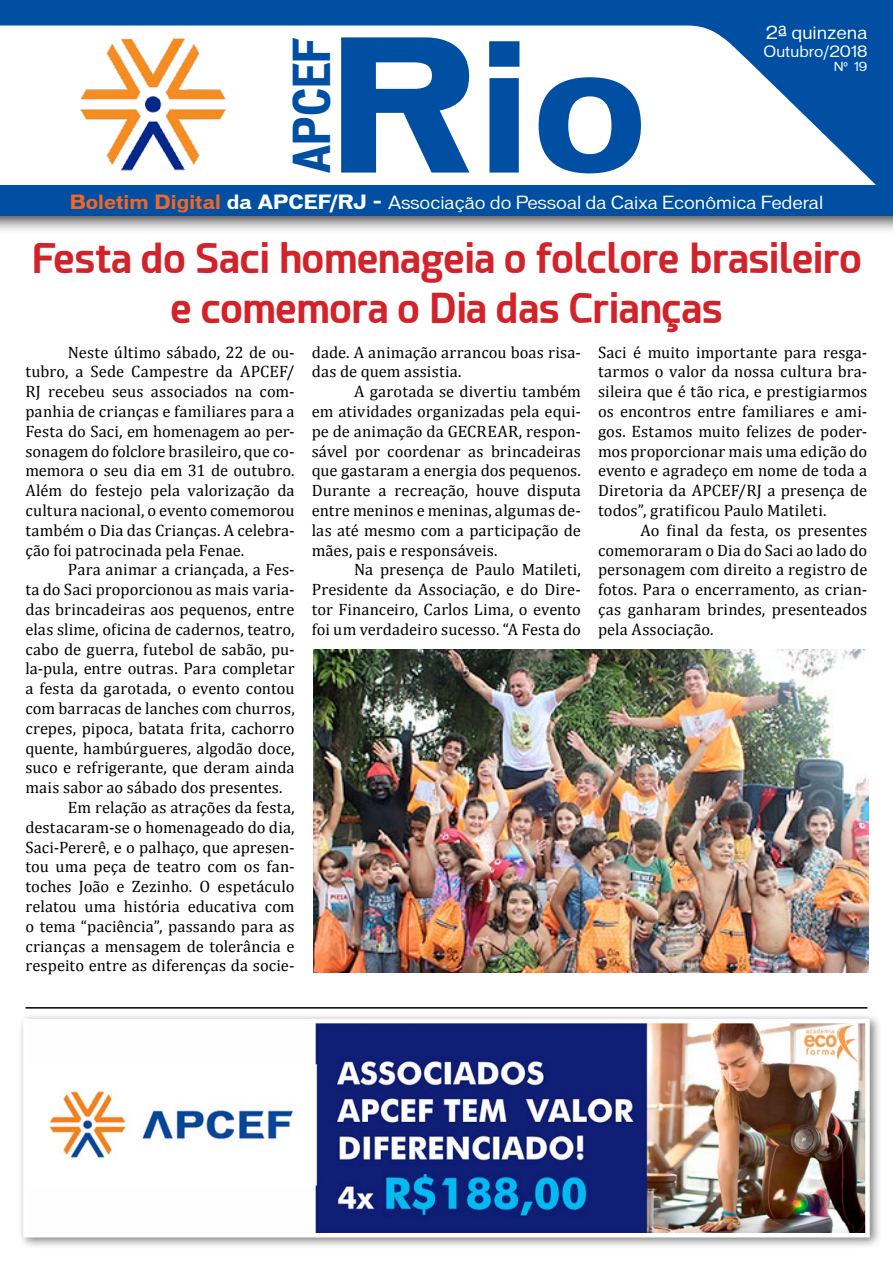
<style>
.page{position:relative;width:893px;height:1263px;background:#fff}
.page>*{position:absolute;margin:0;border:0;box-sizing:border-box;transform-origin:0 0}
.t1{font:700 175.5px "Vonnes";color:#004fa3}
.t2{font:700 condensed 48.45px "Vonnes";color:#004fa3}
.t3{font:700 40.5px/49.5px "Esphimere";letter-spacing:-.01em;color:#d2232a;text-align:center}
.t4{font:17.25px "Vonnes";color:#fff}
.t5{font:16.5px/19.8px "Cambria";letter-spacing:.005em;color:#000;text-align:justify}
.t6{font:15px "Vonnes";color:#fff}
.t7{font:12px "Vonnes";color:#fff}
.s1{font-family:"Arial"}
.s2{font-weight:700;font-size:18.75px;color:#ef6723}
.s3{font-weight:700;font-size:18.75px}
</style>
<div class="page">
<div style="left:0;top:0;width:893px;height:234px;background:#000;opacity:.75"></div>
<div style="left:0;top:0;width:893px;height:216px;background:#004fa3"></div>
<svg style="left:0;top:26px;width:876px;height:159px;background:#e1eaf4"></svg>
<img style="left:67px;top:29px;width:173px;height:153px">
<div style="left:17px;top:1013px;width:865px;height:236px;background:#000;opacity:.5"></div>
<img style="left:28px;top:1024px;width:837px;height:208px">
<div style="left:23px;top:1019px;width:847px;height:218px;border:4px solid #fff"></div>
<hr style="left:26px;top:1007px;width:841px;height:1px;background:#000">
<img style="left:314px;top:649px;width:555px;height:324px">
<p class="t4" style="left:766px;top:22px;width:103px">2ª quinzena</p>
<p class="t6" style="left:764px;top:42px;width:105px">Outubro/2018</p>
<p class="t7" style="left:834px;top:60px;width:35px">N<span class="s1">º</span> 19</p>
<h1 class="t1" style="left:328px;top:2px;width:322px">Rio</h1>
<h2 class="t2" style="left:284px;top:173px;width:137px;rotate:-90deg">APCEF</h2>
<p class="t4" style="left:70px;top:192px;width:755px"><span class="s2">Boletim Digital</span> <span class="s3">da Apcef/RJ -</span> Associação do Pessoal da Caixa Econômica Federal</p>
<h3 class="t3" style="left:32px;top:233px;width:832px">Festa do Saci homenageia o folclore brasileiro e comemora o Dia das Crianças</h3>
<p class="t5" style="left:25px;top:342px;width:271px;text-indent:43px">Neste último sábado, 22 de ou&shy;tubro, a Sede Campestre da APCEF/ RJ recebeu seus associados na com&shy;panhia de crianças e familiares para a Festa do Saci, em homenagem ao per&shy;sonagem do folclore brasileiro, que co&shy;memora o seu dia em 31 de outubro.<br>Além do festejo pela valorização da cultura nacional, o evento comemorou também o Dia das Crianças. A celebra&shy;ção foi patrocinada pela Fenae.</p>
<p class="t5" style="left:68px;top:560px;width:228px">Para animar a criançada, a Fes-</p>
<p class="t5" style="left:25px;top:580px;width:271px">ta do Saci proporcionou as mais varia-</p>
<p class="t5" style="left:25px;top:599px;width:271px">das brincadeiras aos pequenos, entre</p>
<p class="t5" style="left:25px;top:619px;width:271px">elas slime, oficina de cadernos, teatro,</p>
<p class="t5" style="left:25px;top:639px;width:271px">cabo de guerra, futebol de sabão, pu-</p>
<p class="t5" style="left:25px;top:659px;width:271px">la-pula, entre outras. Para completar</p>
<p class="t5" style="left:25px;top:679px;width:271px">a festa da garotada, o evento contou</p>
<p class="t5" style="left:25px;top:698px;width:271px">com barracas de lanches com churros,</p>
<p class="t5" style="left:25px;top:718px;width:271px">crepes, pipoca, batata frita, cachorro</p>
<p class="t5" style="left:25px;top:738px;width:271px">quente, hambúrgueres, algodão doce,</p>
<p class="t5" style="left:25px;top:758px;width:271px">suco e refrigerante, que deram ainda</p>
<p class="t5" style="left:25px;top:778px;width:259px">mais sabor ao sábado dos presentes.</p>
<p class="t5" style="left:68px;top:797px;width:228px">Em relação as atrações da festa,</p>
<p class="t5" style="left:25px;top:817px;width:271px">destacaram-se o homenageado do dia,</p>
<p class="t5" style="left:25px;top:837px;width:271px">Saci-Pererê, e o palhaço, que apresen-</p>
<p class="t5" style="left:25px;top:857px;width:271px">tou uma peça de teatro com os fan-</p>
<p class="t5" style="left:25px;top:877px;width:271px">toches João e Zezinho. O espetáculo</p>
<p class="t5" style="left:25px;top:896px;width:271px">relatou uma história educativa com</p>
<p class="t5" style="left:25px;top:916px;width:271px">o tema “paciência”, passando para as</p>
<p class="t5" style="left:25px;top:936px;width:271px">crianças a mensagem de tolerância e</p>
<p class="t5" style="left:25px;top:956px;width:271px">respeito entre as diferenças da socie-</p>
<p class="t5" style="left:312px;top:342px;width:271px">dade. A animação arrancou boas risa&shy;das de quem assistia.</p>
<p class="t5" style="left:312px;top:382px;width:271px;text-indent:43px">A garotada se divertiu também em atividades organizadas pela equi&shy;pe de animação da GECREAR, respon&shy;sável por coordenar as brincadeiras que gastaram a energia dos pequenos.<br>Durante a recreação, houve disputa entre meninos e meninas, algumas de&shy;las até mesmo com a participação de mães, pais e responsáveis.</p>
<p class="t5" style="left:312px;top:560px;width:271px;text-indent:43px">Na presença de Paulo Matileti, Presidente da Associação, e do Dire&shy;tor Financeiro, Carlos Lima, o evento foi um verdadeiro sucesso. “A Festa do</p>
<p class="t5" style="left:598px;top:342px;width:271px">Saci é muito importante para resga&shy;tarmos o valor da nossa cultura bra&shy;sileira que é tão rica, e prestigiarmos os encontros entre familiares e ami&shy;gos. Estamos muito felizes de poder&shy;mos proporcionar mais uma edição do evento e agradeço em nome de toda a Diretoria da APCEF/RJ a presença de todos”, gratificou Paulo Matileti.</p>
<p class="t5" style="left:598px;top:520px;width:271px;text-indent:43px">Ao final da festa, os presentes comemoraram o Dia do Saci ao lado do personagem com direito a registro de fotos. Para o encerramento, as crian&shy;ças ganharam brindes, presenteados pela Associação.</p>
</div>
